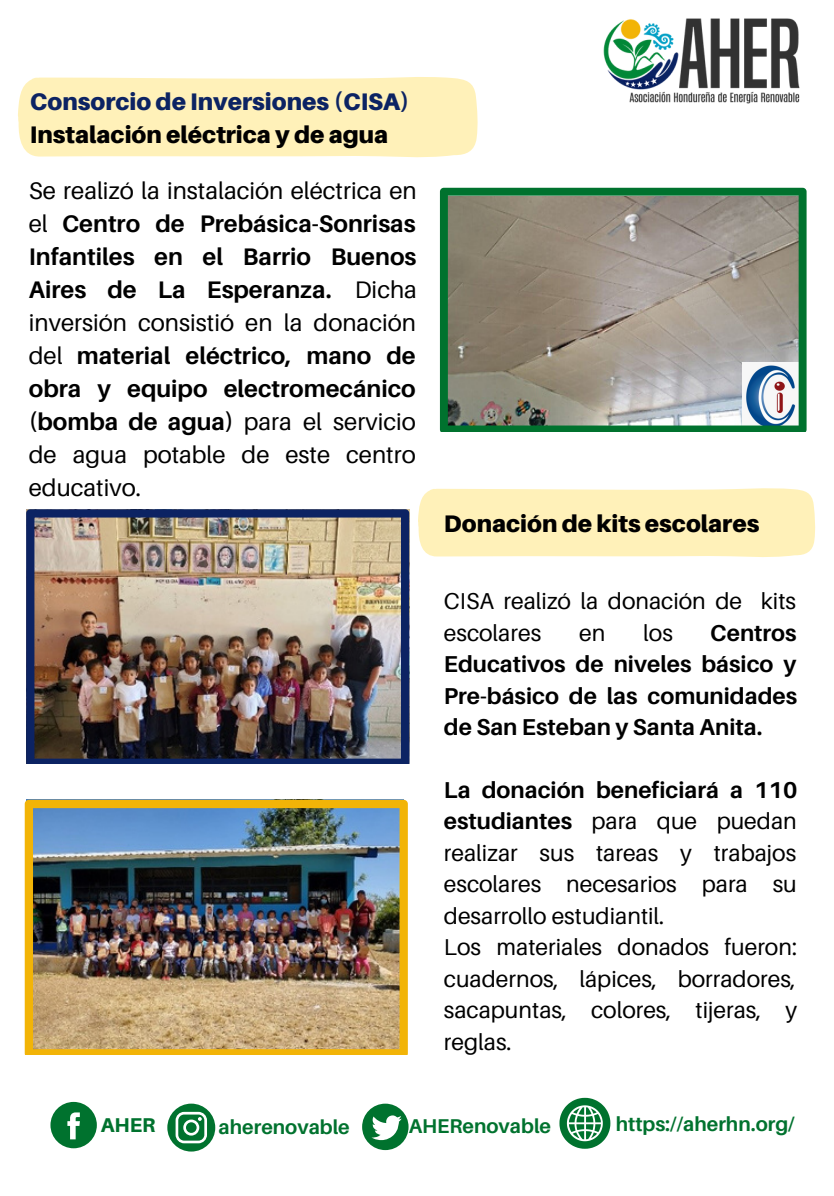
<style>
.page{position:relative;width:834px;height:1196px;background:#fff}
.page>*{position:absolute;margin:0;border:0;box-sizing:border-box;transform-origin:0 0}
.t1{font:700 24px/33px "Aileron";color:#000;text-align:justify}
.t2{font:900 24px "Aileron";color:#000}
.t3{font:900 24px "Aileron";color:#0c2363}
.t4{font:23px/31.4px "Aileron";color:#000;text-align:justify}
.t5{font:700 23px/31.4px "Aileron";color:#000;text-align:justify}
.t6{font:700 20px "Aileron";color:#00722e}
.t7{font:800 20px "Aileron";color:#00722e}
.s1{font-weight:400}
.s2{font-weight:700}
</style>
<div class="page">
<img style="left:603px;top:18px;width:197px;height:86px">
<svg style="left:50px;top:1101px;width:47px;height:47px"></svg>
<svg style="left:167px;top:1103px;width:48px;height:48px"></svg>
<svg style="left:362px;top:1103px;width:46px;height:47px"></svg>
<svg style="left:559px;top:1097px;width:51px;height:51px"></svg>
<div style="left:18px;top:77px;width:460px;height:81px;background:#fff1b9"></div>
<img style="left:26px;top:509px;width:383px;height:255px">
<div style="left:418px;top:488px;width:398px;height:69px;background:#fff1b9"></div>
<img style="left:25px;top:800px;width:383px;height:254px">
<svg style="left:440px;top:188px;width:366px;height:244px;background:#8d9283"></svg>
<p class="t3" style="left:30px;top:87px;width:381px">Consorcio de Inversiones (CISA)</p>
<p class="t2" style="left:30px;top:120px;width:360px">Instalación eléctrica y de agua</p>
<p class="t1" style="left:29px;top:174px;width:390px"><span class="s1">Se realizó la instalación eléctrica en el</span> Centro de Prebásica-Sonrisas Infantiles en el Barrio Buenos Aires de La Esperanza. <span class="s1">Dicha inversión consistió en la donación del</span> material eléctrico, mano de obra y equipo electromecánico (bomba de agua) <span class="s1">para el servicio de agua potable de este centro educativo.</span></p>
<p class="t2" style="left:444px;top:509px;width:317px">Donación de kits escolares</p>
<p class="t4" style="left:444px;top:585px;width:354px">CISA realizó la donación de kits escolares</p>
<p class="t4" style="left:579px;top:616px;width:28px">en</p>
<p class="t4" style="left:643px;top:616px;width:31px">los</p>
<p class="t5" style="left:444px;top:616px;width:355px;text-indent:266px">Centros Educativos de niveles básico y Pre-básico de las comunidades de San Esteban y Santa Anita.</p>
<p class="t4" style="left:444px;top:773px;width:355px"><span class="s2">La donación beneficiará a 110 estudiantes</span> para que puedan realizar sus tareas y trabajos escolares necesarios para su desarrollo estudiantil.</p>
<p class="t4" style="left:444px;top:931px;width:355px">Los materiales donados fueron: cuadernos, lápices, borradores, sacapuntas, colores, tijeras, y reglas.</p>
<p class="t7" style="left:101px;top:1112px;width:56px">AHER</p>
<p class="t6" style="left:219px;top:1114px;width:133px">aherenovable</p>
<p class="t6" style="left:409px;top:1113px;width:144px">AHERenovable</p>
<p class="t6" style="left:616px;top:1111px;width:180px">https://aherhn.org/</p>
</div>
